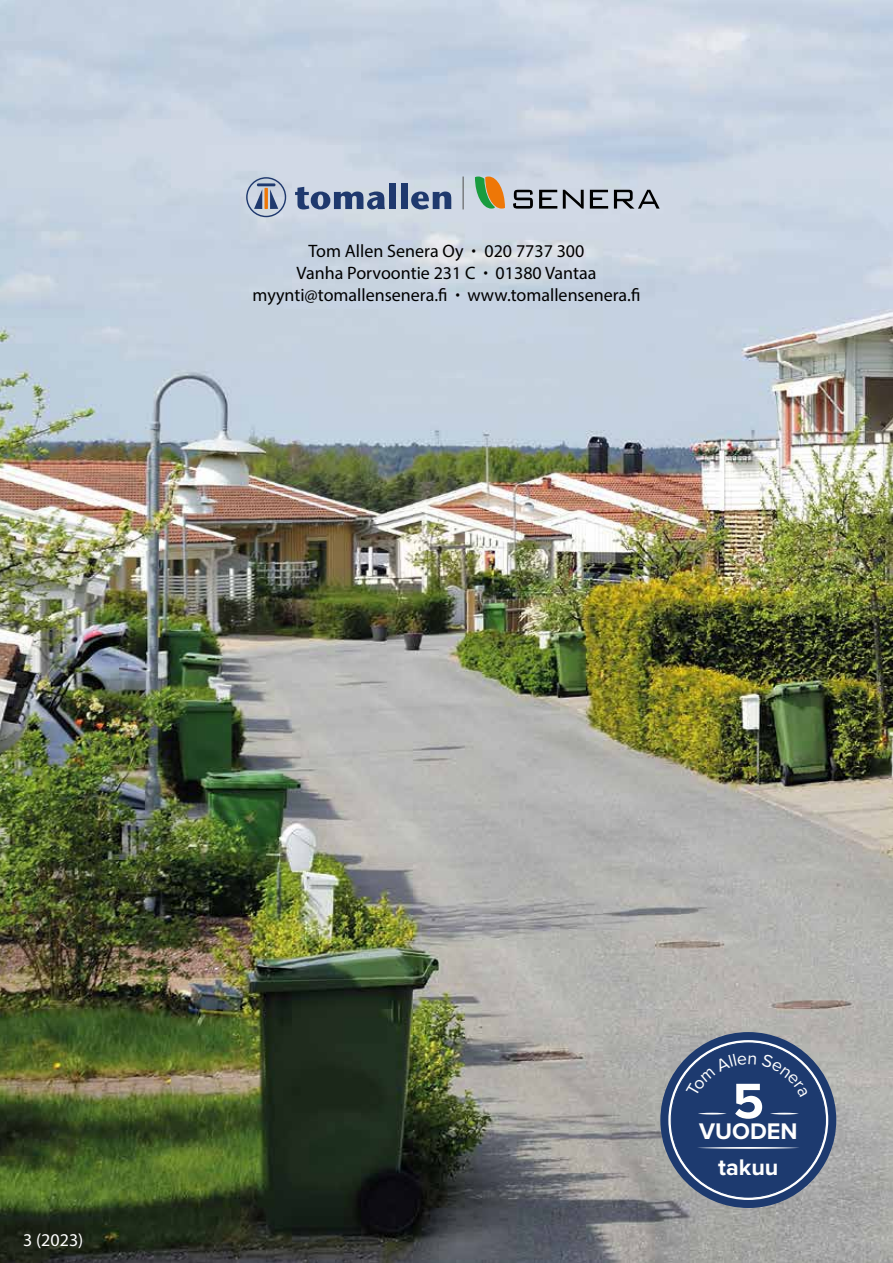
<style>
.page{position:relative;width:893px;height:1263px;background:#fff}
.page>*{position:absolute;margin:0;border:0;box-sizing:border-box;transform-origin:0 0}
.t1{font:700 51.45px "Proxima Nova";color:#fff}
.t2{font:700 23.4px/35.5px "Proxima Nova";color:#fff;text-align:center}
.t3{font:18px/21.6px "Myriad Pro";color:#000;text-align:center}
.t4{font:18px "Myriad Pro";color:#fff}
.s1{font-weight:700}
</style>
<div class="page">
<img style="left:0;top:0;width:893px;height:1263px">
<svg style="left:513px;top:190px;width:20px;height:19px"></svg>
<svg style="left:539px;top:190px;width:18px;height:19px"></svg>
<svg style="left:563px;top:190px;width:21px;height:19px"></svg>
<svg style="left:590px;top:190px;width:18px;height:19px"></svg>
<svg style="left:614px;top:190px;width:46px;height:19px"></svg>
<svg style="left:475px;top:177px;width:30px;height:32px"></svg>
<hr style="left:463px;top:177px;width:1px;height:32px;background:#575756">
<svg style="left:295px;top:187px;width:90px;height:22px;background:#7688a8"></svg>
<div style="left:389px;top:184px;width:7px;height:25px;background:#1f396e"></div>
<div style="left:401px;top:184px;width:7px;height:25px;background:#1f396e"></div>
<svg style="left:411px;top:192px;width:40px;height:17px"></svg>
<svg style="left:246px;top:177px;width:40px;height:40px;background:#a4acbc"></svg>
<div style="left:660px;top:1032px;width:176px;height:176px;background:#1d3a6f;border-radius:50%"></div>
<svg style="left:668px;top:1040px;width:160px;height:160px"></svg>
<p class="t3" style="left:253px;top:240px;width:389px">Tom Allen Senera Oy <span class="s1">·</span> 020 7737 300<br>Vanha Porvoontie 231 C <span class="s1">·</span> 01380 Vantaa myynti@tomallensenera.fi <span class="s1">·</span> www.tomallensenera.fi</p>
<p class="t4" style="left:23px;top:1228px;width:62px">3 (2023)</p>
<h1 class="t1" style="left:733px;top:1070px;width:33px">5</h1>
<p class="t2" style="left:699px;top:1115px;width:100px">VUODEN takuu</p>
</div>
